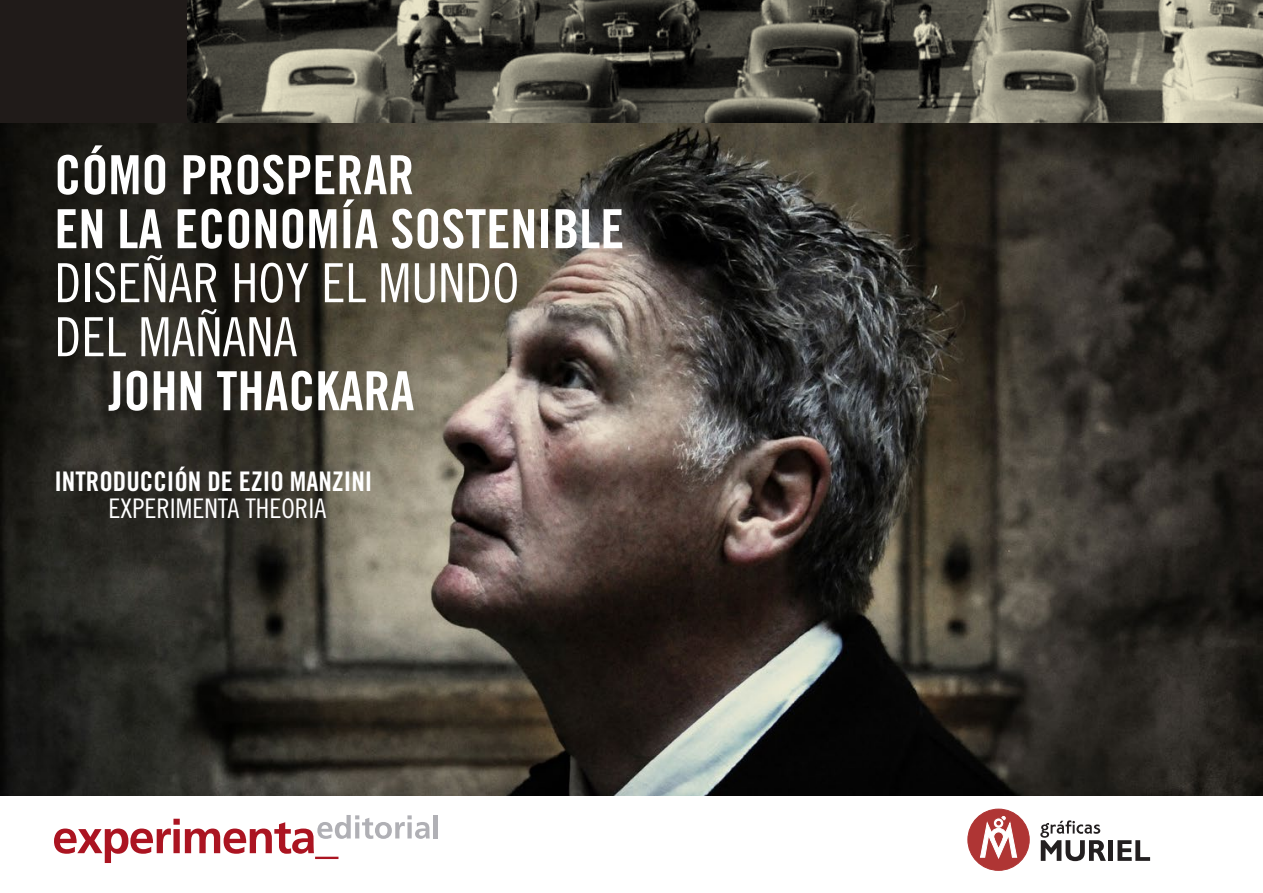
<style>
.page{position:relative;width:1263px;height:893px;background:#fff}
.page>*{position:absolute;margin:0;border:0;box-sizing:border-box;transform-origin:0 0}
.Main{font:54px "Trade Gothic LT Std Bd Cn 20";color:#fff}
.Main-2{font:54px "Trade Gothic LT Std Cn 18";color:#fff}
.Head{font:54px "Trade Gothic LT Std Bd Cn 20";color:#fff}
.Head-2{font:27px "Trade Gothic LT Std Bd Cn 20";color:#fff}
.Head-3{font:27px "Trade Gothic LT Std Cn 18";color:#fff}
</style>
<div class="page">
<svg style="left:0;top:0;width:1263px;height:123px;background:#4e4c43"></svg>
<svg style="left:54px;top:815px;width:376px;height:48px"></svg>
<hr style="left:434px;top:815px;width:4px;height:23px;background:#b0b0b5">
<svg style="left:1040px;top:820px;width:66px;height:41px"></svg>
<div style="left:1108px;top:840px;width:5px;height:21px;background:#231f20"></div>
<svg style="left:1117px;top:840px;width:33px;height:21px"></svg>
<div style="left:968px;top:809px;width:61px;height:61px;background:#af3534;border-radius:50%"></div>
<div style="left:968px;top:809px;width:61px;height:61px;border:1px solid #af3534;border-radius:50%"></div>
<svg style="left:980px;top:816px;width:37px;height:42px"></svg>
<img style="left:0;top:123px;width:1263px;height:672px">
<p class="Main" style="left:54px;top:142px;width:361px">CÓMO PROSPERAR</p>
<p class="Main" style="left:54px;top:196px;width:571px">EN LA ECONOMÍA SOSTENIBLE</p>
<p class="Main-2" style="left:54px;top:251px;width:466px">DISEÑAR HOY EL MUNDO</p>
<p class="Main-2" style="left:54px;top:305px;width:244px">DEL MAÑANA</p>
<p class="Head" style="left:108px;top:358px;width:307px">JOHN THACKARA</p>
<p class="Head-2" style="left:54px;top:465px;width:319px">INTRODUCCIÓN DE EZIO MANZINI</p>
<p class="Head-3" style="left:108px;top:493px;width:219px">EXPERIMENTA THEORIA</p>
</div>
